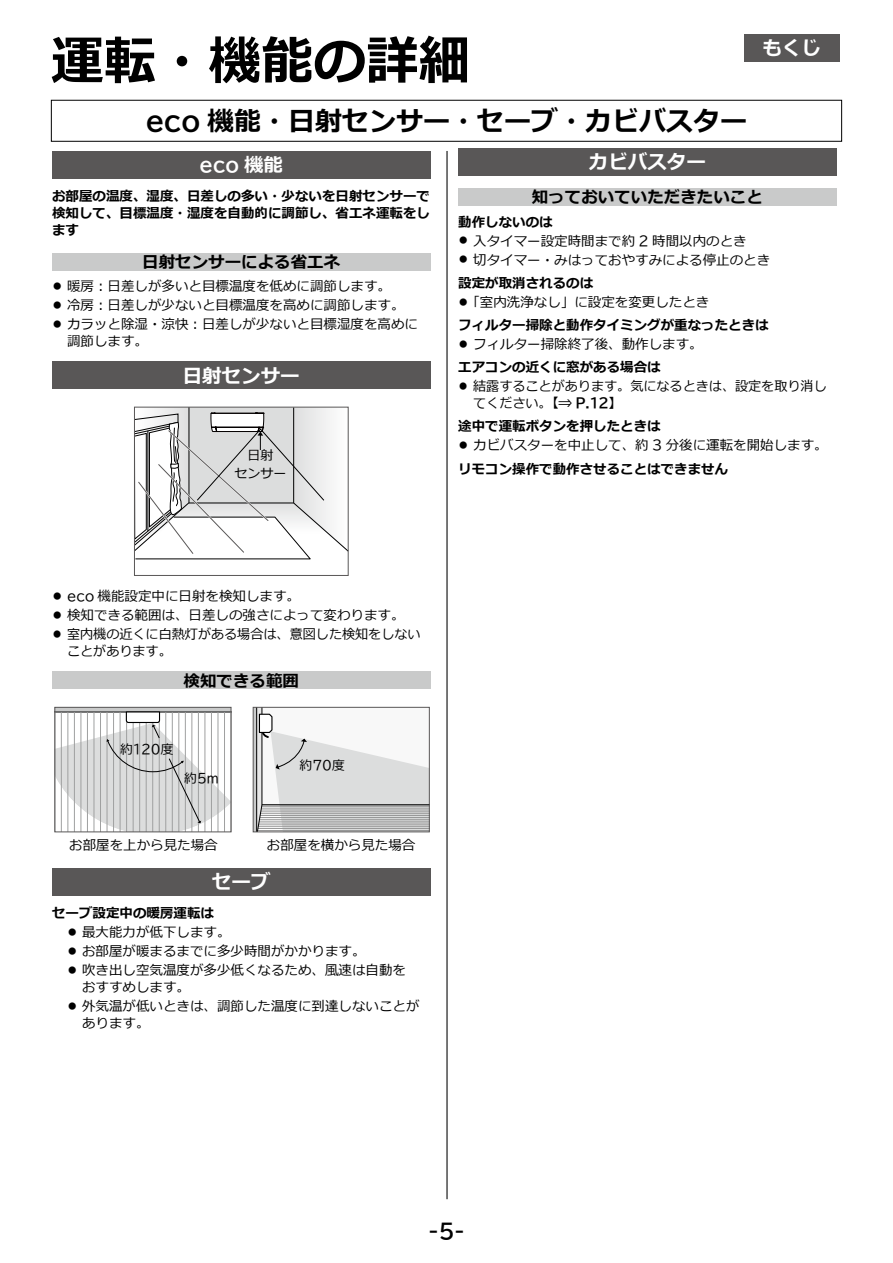
<style>
.page{position:relative;width:893px;height:1263px;background:#fff}
.page>*{position:absolute;margin:0;border:0;box-sizing:border-box;transform-origin:0 0}
.t1{font:700 52.5px "Meiryo";color:#000}
.t2{font:700 27px "Meiryo";color:#000}
.t3{font:21px "BIZ UDP Gothic Bold";color:#000}
.t4{font:700 19.5px "Meiryo";color:#fff}
.t5{font:19.5px "BIZ UDP Gothic Bold";color:#fff}
.t6{font:700 16.5px "Meiryo";color:#000}
.t7{font:13.5px/19px "Meiryo";color:#000}
.t8{font:700 13.5px/16.8px "Meiryo";color:#000}
.t9{font:13.05px/17.4px "Meiryo";color:#000;text-align:center}
.t10{font:12.9px "BIZ UDP Gothic";color:#000}
.t11{font:12.9px "Meiryo";color:#000}
.s1{font-family:"BIZ UDP Gothic Bold";font-weight:400}
.s2{font-family:"Meiryo";font-weight:700}
.s3{font-size:10.5px}
.s4{font-weight:700}
.s5{font-family:"BIZ UDP Gothic"}
.s6{font-weight:400;font-size:10.5px}
.s7{font-weight:400}
.s8{font-family:"Meiryo"}
</style>
<div class="page">
<div style="left:51px;top:100px;width:791px;height:42px;border:1px solid #000"></div>
<div style="left:52px;top:151px;width:379px;height:28px;background:#595757"></div>
<div style="left:52px;top:253px;width:379px;height:18px;background:#c9caca"></div>
<div style="left:52px;top:361px;width:379px;height:28px;background:#595757"></div>
<svg style="left:134px;top:406px;width:215px;height:154px"></svg>
<div style="left:134px;top:407px;width:215px;height:169px;border:1px solid #595757"></div>
<div style="left:52px;top:671px;width:379px;height:18px;background:#c9caca"></div>
<hr style="left:231px;top:712px;width:1px;height:120px;background:#9fa0a0">
<svg style="left:55px;top:707px;width:176px;height:125px"></svg>
<svg style="left:253px;top:707px;width:176px;height:125px"></svg>
<div style="left:52px;top:868px;width:379px;height:27px;background:#595757"></div>
<div style="left:458px;top:148px;width:379px;height:27px;background:#595757"></div>
<div style="left:458px;top:188px;width:379px;height:18px;background:#c9caca"></div>
<div style="left:744px;top:34px;width:95px;height:28px;background:#595757"></div>
<hr style="left:446px;top:151px;width:2px;height:1048px;background:#000">
<h1 class="t1" style="left:51px;top:24px;width:421px">運転・機能の詳細</h1>
<h2 class="t2" style="left:146px;top:102px;width:603px"><span class="s1">eco</span> 機能・日射センサー・セーブ・カビバスター</h2>
<h3 class="t5" style="left:200px;top:155px;width:85px">eco <span class="s2">機能</span></h3>
<p class="t8" style="left:52px;top:188px;width:379px;text-align:justify">お部屋の温度、湿度、日差しの多い・少ないを日射センサーで検知して、目標温度・湿度を自動的に調節し、省エネ運転をします</p>
<p class="t6" style="left:142px;top:250px;width:199px">日射センサーによる省エネ</p>
<p class="t7" style="left:52px;top:277px;width:367px"><span class="s3">㓡</span>暖房︓日差しが多いと目標温度を低めに調節します。<br><span class="s3">㓡</span>冷房︓日差しが少ないと目標温度を高めに調節します。<span class="s3">㓡</span>カラッと除湿・涼快︓日差しが少ないと目標湿度を高めに</p>
<p class="t7" style="left:67px;top:332px;width:82px">調節します。</p>
<h3 class="t4" style="left:183px;top:362px;width:118px">日射センサー</h3>
<h3 class="t4" style="left:762px;top:34px;width:60px">もくじ</h3>
<h3 class="t4" style="left:589px;top:148px;width:118px">カビバスター</h3>
<p class="t6" style="left:532px;top:186px;width:232px">知っておいていただきたいこと</p>
<p class="t7" style="left:458px;top:213px;width:313px"><span class="s4">動作しないのは<br></span><span class="s3">㓡</span>入タイマー設定時間まで約 <span class="s5">2</span> 時間以内のとき<br><span class="s3">㓡</span>切タイマー・みはっておやすみによる停止のとき</p>
<p class="t7" style="left:458px;top:274px;width:253px"><span class="s4">設定が取消されるのは<br></span><span class="s3">㓡</span>「室内洗浄なし」に設定を変更したとき</p>
<p class="t8" style="left:458px;top:316px;width:312px;line-height:19px">フィルター掃除と動作タイミングが重なったときは<span class="s6">㓡</span><span class="s7">フィルター掃除終了後、動作します。</span></p>
<p class="t7" style="left:458px;top:358px;width:370px"><span class="s4">エアコンの近くに窓がある場合は<br></span><span class="s3">㓡</span>結露することがあります。気になるときは、設定を取り消し</p>
<p class="t8" style="left:458px;top:392px;width:204px;line-height:23.2px;text-indent:15px"><span class="s7">てください。</span>【⇒ <span class="s1">P.12</span>】<br>途中で運転ボタンを押したときは</p>
<p class="t7" style="left:458px;top:434px;width:371px;line-height:23.2px"><span class="s3">㓡</span>カビバスターを中止して、約 <span class="s5">3</span> 分後に運転を開始します。<span class="s4">リモコン操作で動作させることはできません</span></p>
<p class="t9" style="left:235px;top:448px;width:54px">日射<br>センサー</p>
<p class="t7" style="left:52px;top:587px;width:370px"><span class="s3">㓡</span> <span class="s5">eco</span> 機能設定中に日射を検知します。<br><span class="s3">㓡</span>検知できる範囲は、日差しの強さによって変わります。<br><span class="s3">㓡</span>室内機の近くに白熱灯がある場合は、意図した検知をしない</p>
<p class="t7" style="left:67px;top:642px;width:106px">ことがあります。</p>
<p class="t6" style="left:184px;top:669px;width:117px">検知できる範囲</p>
<p class="t10" style="left:120px;top:742px;width:55px"><span class="s8">約</span>120<span class="s8">度</span></p>
<p class="t10" style="left:184px;top:771px;width:36px"><span class="s8">約</span>5m</p>
<p class="t11" style="left:300px;top:756px;width:47px">約<span class="s5">70</span>度</p>
<p class="t7" style="left:267px;top:837px;width:150px">お部屋を横から見た場合</p>
<h3 class="t4" style="left:212px;top:868px;width:60px">セーブ</h3>
<p class="t7" style="left:67px;top:904px;width:340px;text-indent:-15px"><span class="s4">セーブ設定中の暖房運転は<br></span><span class="s3">㓡</span>最大能力が低下します。<br><span class="s3">㓡</span>お部屋が暖まるまでに多少時間がかかります。<br><span class="s3">㓡</span>吹き出し空気温度が多少低くなるため、風速は自動を</p>
<p class="t7" style="left:67px;top:978px;width:354px;text-indent:15px">おすすめします。<br><span class="s3">㓡</span>外気温が低いときは、調節した温度に到達しないことが</p>
<p class="t7" style="left:82px;top:1014px;width:69px">あります。</p>
<p class="t7" style="left:69px;top:837px;width:150px">お部屋を上から見た場合</p>
<h3 class="t3" style="left:429px;top:1220px;width:38px">-5-</h3>
</div>
